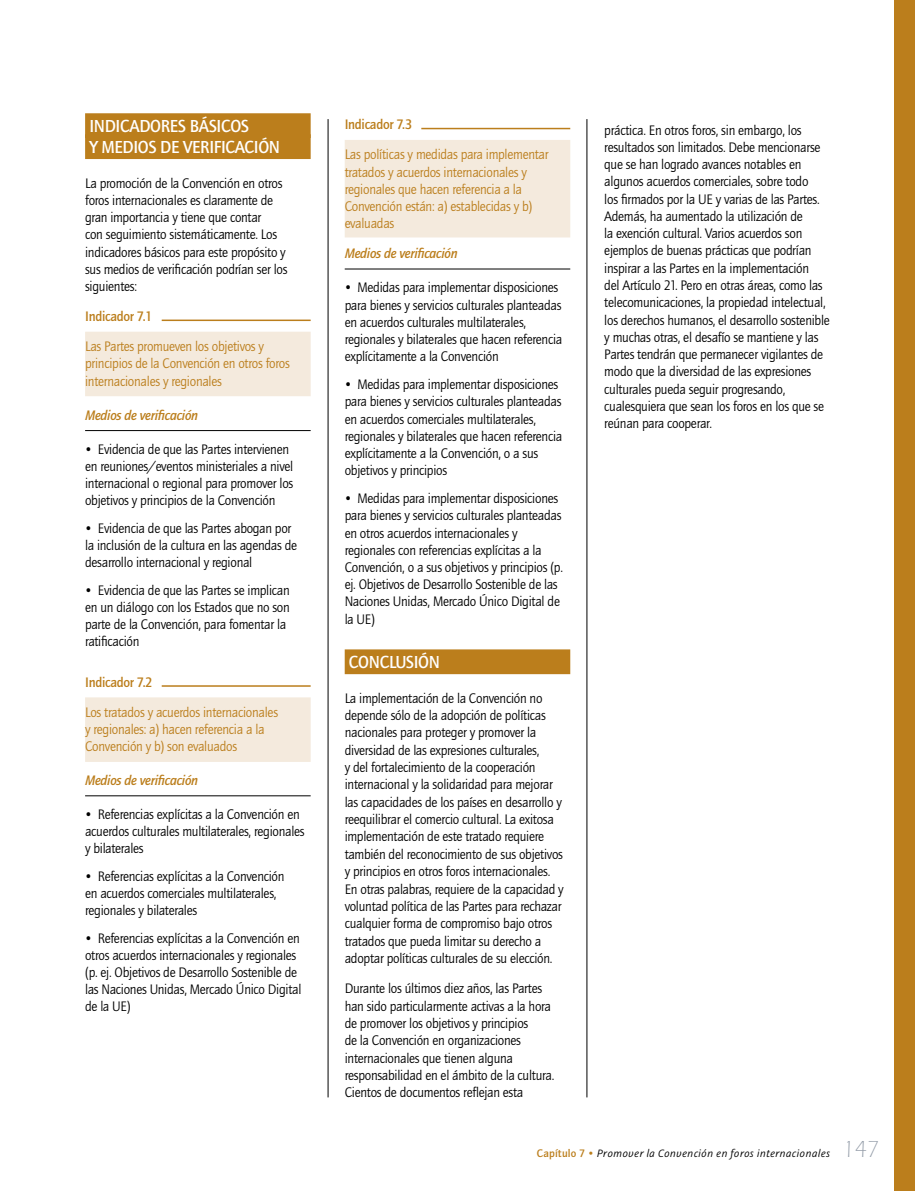
<style>
.page{position:relative;width:915px;height:1191px;background:#fff}
.page>*{position:absolute;margin:0;border:0;box-sizing:border-box;transform-origin:0 0}
.t1{font:500 18px/21px "Quay Sans ITC Std";letter-spacing:-.02em;color:#fff;scale:.95 1}
.t2{font:14.25px/17.2px "Quay Sans ITC Std";letter-spacing:-.02em;color:#000;scale:.95 1}
.t3{font:14.25px/17.2px "Quay Sans ITC Std";letter-spacing:-.02em;color:#bb7e1c;scale:.95 1}
.t4{font:italic 500 14.25px "Quay Sans ITC Std";letter-spacing:-.02em;color:#bb7e1c;scale:.95 1}
.t5{font:500 14.25px "Quay Sans ITC Std";letter-spacing:-.02em;color:#bb7e1c;scale:.95 1}
.t6{font:italic 12px "Graublau Sans";letter-spacing:.01em;color:#000}
.s1{font-family:"Quay Sans ITC Std";font-weight:500;font-style:normal;font-size:11.25px;color:#bb7e1c}
.s2{font-family:"ITC Eras Std";font-weight:300;font-style:normal;font-size:24px;color:#929ba7}
</style>
<div class="page">
<hr style="left:328px;top:119px;width:1px;height:978px;background:#000">
<hr style="left:586px;top:119px;width:1px;height:978px;background:#000">
<div style="left:893px;top:0;width:21px;height:1191px;background:#bb7e1c"></div>
<div style="left:85px;top:113px;width:225px;height:25px;background:#bb7e1c"></div>
<div style="left:85px;top:134px;width:225px;height:25px;background:#bb7e1c"></div>
<hr style="left:162px;top:319px;width:148px;height:2px;background:#bb7e1c">
<div style="left:85px;top:332px;width:225px;height:64px;background:#f4eadd"></div>
<hr style="left:85px;top:430px;width:225px;height:1px;background:#000">
<hr style="left:162px;top:685px;width:148px;height:2px;background:#bb7e1c">
<div style="left:85px;top:697px;width:225px;height:65px;background:#f4eadd"></div>
<hr style="left:85px;top:795px;width:225px;height:1px;background:#000">
<hr style="left:421px;top:128px;width:149px;height:1px;background:#bb7e1c">
<div style="left:344px;top:140px;width:226px;height:97px;background:#f4eadd"></div>
<hr style="left:344px;top:269px;width:226px;height:1px;background:#000">
<div style="left:344px;top:649px;width:226px;height:25px;background:#bb7e1c"></div>
<p class="t1" style="left:89px;top:115px;width:202px">INDICADORES BÁSICOS<br>Y MEDIOS DE VERIFICACIÓN</p>
<p class="t2" style="left:85px;top:174px;width:214px">La promoción de la Convención en otros foros internacionales es claramente de gran importancia y tiene que contar<br>con seguimiento sistemáticamente. Los indicadores básicos para este propósito y sus medios de verificación podrían ser los siguientes:</p>
<p class="t5" style="left:85px;top:308px;width:73px">Indicador 7.1</p>
<p class="t3" style="left:85px;top:338px;width:217px">Las Partes promueven los objetivos y principios de la Convención en otros foros internacionales y regionales</p>
<p class="t4" style="left:85px;top:407px;width:120px">Medios de verificación</p>
<p class="t2" style="left:85px;top:440px;width:221px">• Evidencia de que las Partes intervienen en reuniones/eventos ministeriales a nivel internacional o regional para promover los objetivos y principios de la Convención</p>
<p class="t2" style="left:85px;top:519px;width:225px">• Evidencia de que las Partes abogan por la inclusión de la cultura en las agendas de desarrollo internacional y regional</p>
<p class="t2" style="left:85px;top:581px;width:217px">• Evidencia de que las Partes se implican en un diálogo con los Estados que no son parte de la Convención, para fomentar la ratificación</p>
<p class="t5" style="left:85px;top:673px;width:73px">Indicador 7.2</p>
<p class="t3" style="left:85px;top:703px;width:205px">Los tratados y acuerdos internacionales y regionales: a) hacen referencia a la<br>Convención y b) son evaluados</p>
<p class="t4" style="left:85px;top:772px;width:120px">Medios de verificación</p>
<p class="t2" style="left:85px;top:805px;width:233px">• Referencias explícitas a la Convención en acuerdos culturales multilaterales, regionales y bilaterales</p>
<p class="t2" style="left:85px;top:867px;width:211px">• Referencias explícitas a la Convención en acuerdos comerciales multilaterales, regionales y bilaterales</p>
<p class="t2" style="left:85px;top:929px;width:229px">• Referencias explícitas a la Convención en otros acuerdos internacionales y regionales (p. ej. Objetivos de Desarrollo Sostenible de las Naciones Unidas, Mercado Único Digital de la UE)</p>
<p class="t5" style="left:344px;top:116px;width:73px">Indicador 7.3</p>
<p class="t3" style="left:344px;top:146px;width:216px">Las políticas y medidas para implementar tratados y acuerdos internacionales y regionales que hacen referencia a la Convención están: a) establecidas y b) evaluadas</p>
<p class="t4" style="left:344px;top:245px;width:120px">Medios de verificación</p>
<p class="t2" style="left:344px;top:279px;width:230px">• Medidas para implementar disposiciones para bienes y servicios culturales planteadas en acuerdos culturales multilaterales, regionales y bilaterales que hacen referencia explícitamente a la Convención</p>
<p class="t2" style="left:344px;top:376px;width:230px">• Medidas para implementar disposiciones para bienes y servicios culturales planteadas en acuerdos comerciales multilaterales, regionales y bilaterales que hacen referencia explícitamente a la Convención, o a sus objetivos y principios</p>
<p class="t2" style="left:344px;top:490px;width:231px">• Medidas para implementar disposiciones para bienes y servicios culturales planteadas en otros acuerdos internacionales y regionales con referencias explícitas a la Convención, o a sus objetivos y principios (p. ej. Objetivos de Desarrollo Sostenible de las Naciones Unidas, Mercado Único Digital de la UE)</p>
<p class="t1" style="left:349px;top:651px;width:97px">CONCLUSIÓN</p>
<p class="t2" style="left:344px;top:689px;width:232px">La implementación de la Convención no depende sólo de la adopción de políticas nacionales para proteger y promover la diversidad de las expresiones culturales,<br>y del fortalecimiento de la cooperación internacional y la solidaridad para mejorar las capacidades de los países en desarrollo y reequilibrar el comercio cultural. La exitosa implementación de este tratado requiere también del reconocimiento de sus objetivos y principios en otros foros internacionales.<br>En otras palabras, requiere de la capacidad y voluntad política de las Partes para rechazar cualquier forma de compromiso bajo otros tratados que pueda limitar su derecho a adoptar políticas culturales de su elección.</p>
<p class="t2" style="left:344px;top:979px;width:222px">Durante los últimos diez años, las Partes han sido particularmente activas a la hora de promover los objetivos y principios<br>de la Convención en organizaciones internacionales que tienen alguna responsabilidad en el ámbito de la cultura.<br>Cientos de documentos reflejan esta</p>
<p class="t2" style="left:604px;top:121px;width:239px">práctica. En otros foros, sin embargo, los resultados son limitados. Debe mencionarse que se han logrado avances notables en algunos acuerdos comerciales, sobre todo<br>los firmados por la UE y varias de las Partes.<br>Además, ha aumentado la utilización de<br>la exención cultural. Varios acuerdos son ejemplos de buenas prácticas que podrían inspirar a las Partes en la implementación<br>del Artículo 21. Pero en otras áreas, como las telecomunicaciones, la propiedad intelectual, los derechos humanos, el desarrollo sostenible y muchas otras, el desafío se mantiene y las Partes tendrán que permanecer vigilantes de modo que la diversidad de las expresiones culturales pueda seguir progresando, cualesquiera que sean los foros en los que se reúnan para cooperar.</p>
<p class="t6" style="left:536px;top:1145px;width:344px"><span class="s1">Capítulo 7 •</span> Promover la Convención en foros internacionales <span class="s2">147</span></p>
</div>
